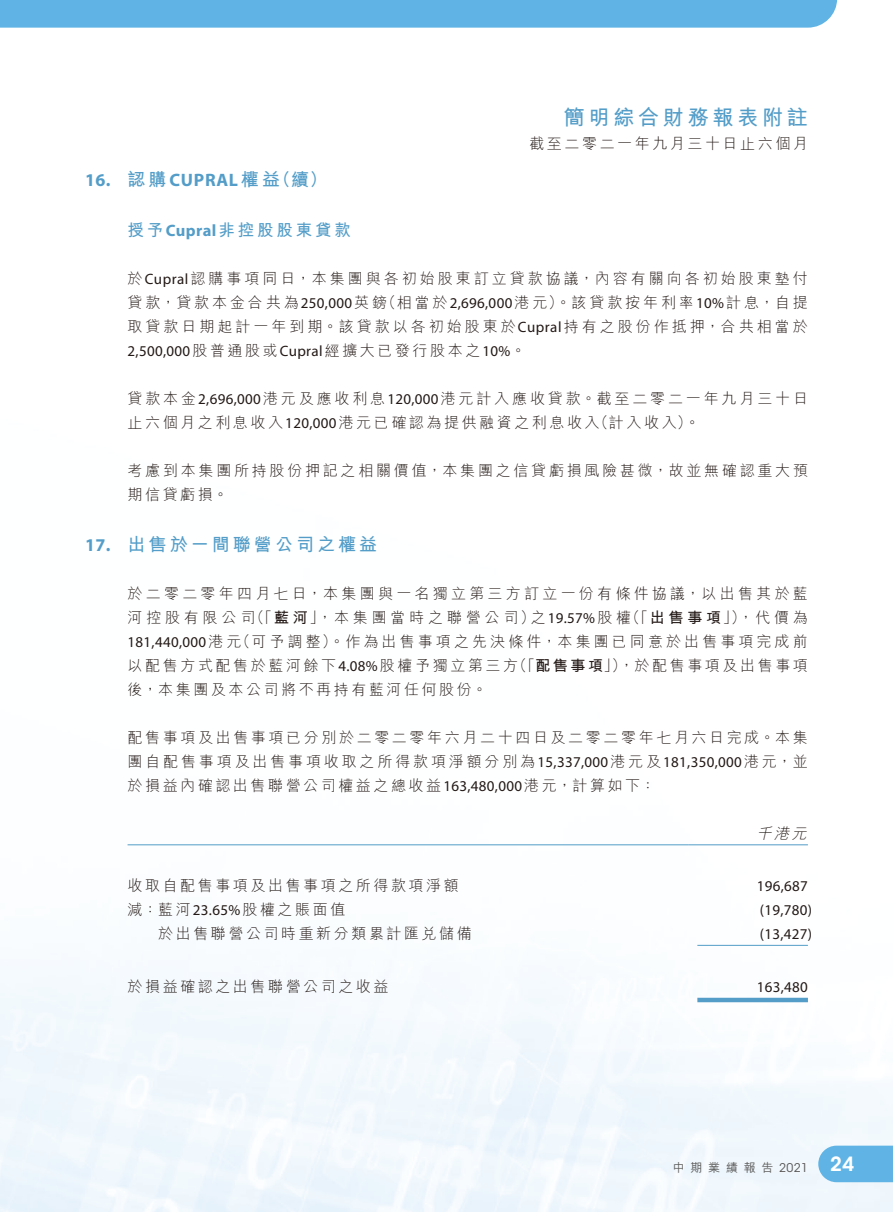
<style>
.page{position:relative;width:893px;height:1212px;background:#fff}
.page>*{position:absolute;margin:0;border:0;box-sizing:border-box;transform-origin:0 0}
.t1{font:700 21px "M Hei HK";letter-spacing:.18em;color:#539dc8}
.t2{font:600 19.5px "ITC Avant Garde Std";color:#fff}
.t3{font:700 18px "Myriad Pro";letter-spacing:.04em;color:#539dc8}
.t4{font:700 18px "M Hei HK";letter-spacing:.17em;color:#539dc8}
.t5{font:700 16.5px "M Hei HK";letter-spacing:.17em;color:#539dc8}
.t6{font:300 15px/24px "M Hei HK";letter-spacing:.19em;color:#231916}
.t7{font:300 15px "M Hei HK";letter-spacing:.17em;color:#231916}
.t8{font:15px "Myriad Pro";letter-spacing:.02em;color:#231916}
.t9{font:300 15px/24px "M Hei HK";letter-spacing:.215em;color:#231916;text-align:right}
.t10{font:300 15px "M Hei HK";letter-spacing:.255em;color:#231916}
.t11{font:italic 300 15px "M Hei HK";color:#231916}
.t12{font:500 12px "M Hei HK";letter-spacing:.48em;color:#595857}
.t13{font:12px "ITC Avant Garde Std";color:#595857}
.s1{font-family:"M Hei HK"}
.s2{font-family:"Myriad Pro"}
.s3{font-family:"Myriad Pro";font-weight:400}
.s4{font-family:"M Hei HK";font-weight:300}
.s5{font-weight:700}
</style>
<div class="page">
<svg style="left:818px;top:1145px;width:75px;height:37px;background:#6ab8e6"></svg>
<div style="left:0;top:0;width:837px;height:28px;background:#60b4e5"></div>
<hr style="left:128px;top:844px;width:561px;height:1px;background:#539dc8">
<hr style="left:689px;top:844px;width:119px;height:1px;background:#539dc8">
<hr style="left:697px;top:945px;width:111px;height:1px;background:#539dc8">
<hr style="left:697px;top:998px;width:111px;height:4px;background:#539dc8">
<p class="t3" style="left:85px;top:168px;width:27px">16.</p>
<p class="t3" style="left:85px;top:533px;width:27px">17.</p>
<p class="t3" style="left:128px;top:168px;width:154px"><span class="s1">認購</span>CUPRAL<span class="s1">權益</span></p>
<p class="t4" style="left:273px;top:166px;width:56px">（續(</p>
<h1 class="t1" style="left:564px;top:102px;width:246px">簡明綜合財務報表附註</h1>
<p class="t7" style="left:529px;top:136px;width:280px">截至二零二一年九月三十日止六個月</p>
<p class="t5" style="left:128px;top:218px;width:225px">授予<span class="s2">Cupral</span>非控股股東貸款</p>
<p class="t6" style="left:128px;top:266px;width:682px;text-align:right">於<span class="s3">Cupral</span>認購事項同日，本集團與各初始股東訂立貸款協議，內容有關向各初始股東墊付（相當於<span class="s3">2,696,000</span>港元）。該貸款按年利率<span class="s3">10%</span>計息，自提</p>
<p class="t6" style="left:128px;top:290px;width:682px">貸款，貸款本金合共為 <span class="s3">250,000</span>英鎊<br>取貸款日期起計一年到期。該貸款以各初始股東於<span class="s3">Cupral</span>持有之股份作抵押，合共相當於</p>
<p class="t8" style="left:128px;top:341px;width:400px">2,500,000<span class="s4">股普通股或</span>Cupral<span class="s4">經擴大已發行股本之</span>10%<span class="s4">。</span></p>
<p class="t6" style="left:594px;top:386px;width:216px;text-indent:-466px">貸款本金<span class="s3">2,696,000</span>港元及應收利息<span class="s3">120,000</span>港元計入應收貸款。截至二零二一年九月三十日（計入收入。(</p>
<p class="t7" style="left:128px;top:414px;width:474px">止六個月之利息收入<span class="s3">120,000</span>港元已確認為提供融資之利息收入</p>
<p class="t6" style="left:128px;top:458px;width:682px">考慮到本集團所持股份押記之相關價值，本集團之信貸虧損風險甚微，故並無確認重大預期信貸虧損。</p>
<p class="t4" style="left:128px;top:531px;width:251px">出售於一間聯營公司之權益</p>
<p class="t9" style="left:128px;top:581px;width:682px">於二零二零年四月七日，本集團與一名獨立第三方訂立一份有條件協議，以出售其於藍，代價為</p>
<p class="t10" style="left:249px;top:609px;width:287px">（「<span class="s5">藍河</span> ，」 本集團當時之聯營公司）</p>
<p class="t6" style="left:625px;top:605px;width:122px">（「<span class="s5">出售事項</span>」）</p>
<p class="t6" style="left:236px;top:605px;width:574px;text-indent:-108px">河控股有限公司<br>（可予調整）。作為出售事項之先決條件，本集團已同意於出售事項完成前</p>
<p class="t8" style="left:531px;top:608px;width:102px"><span class="s4">之</span>19.57%<span class="s4">股權</span></p>
<p class="t8" style="left:128px;top:632px;width:115px">181,440,000<span class="s4">港元</span></p>
<p class="t6" style="left:512px;top:653px;width:116px">（「<span class="s5">配售事項</span>」）</p>
<p class="t6" style="left:128px;top:653px;width:392px">以配售方式配售於藍河餘下<span class="s3">4.08%</span>股權予獨立第三方後，本集團及本公司將不再持有藍河任何股份。</p>
<p class="t6" style="left:128px;top:725px;width:682px;text-align:justify">配售事項及出售事項已分別於二零二零年六月二十四日及二零二零年七月六日完成。本集團自配售事項及出售事項收取之所得款項淨額分別為<span class="s3">15,337,000</span>港元及<span class="s3">181,350,000</span>港元，並於損益內確認出售聯營公司權益之總收益<span class="s3">163,480,000</span>港元，計算如下：</p>
<p class="t11" style="left:756px;top:825px;width:55px">千港元</p>
<p class="t6" style="left:619px;top:653px;width:190px">，於配售事項及出售事項</p>
<p class="t7" style="left:128px;top:878px;width:333px">收取自配售事項及出售事項之所得款項淨額</p>
<p class="t8" style="left:757px;top:877px;width:53px">196,687</p>
<p class="t7" style="left:128px;top:902px;width:219px">減：藍河<span class="s3">23.65%</span>股權之賬面值</p>
<p class="t8" style="left:760px;top:901px;width:54px">)19,780(</p>
<p class="t7" style="left:158px;top:926px;width:315px">於出售聯營公司時重新分類累計匯兌儲備</p>
<p class="t8" style="left:760px;top:925px;width:54px">)13,427(</p>
<p class="t7" style="left:128px;top:979px;width:262px">於損益確認之出售聯營公司之收益</p>
<p class="t8" style="left:757px;top:977px;width:53px">163,480</p>
<p class="t12" style="left:673px;top:1159px;width:102px">中期業績報告</p>
<p class="t13" style="left:779px;top:1160px;width:30px">2021</p>
<h2 class="t2" style="left:830px;top:1151px;width:26px">24</h2>
</div>
